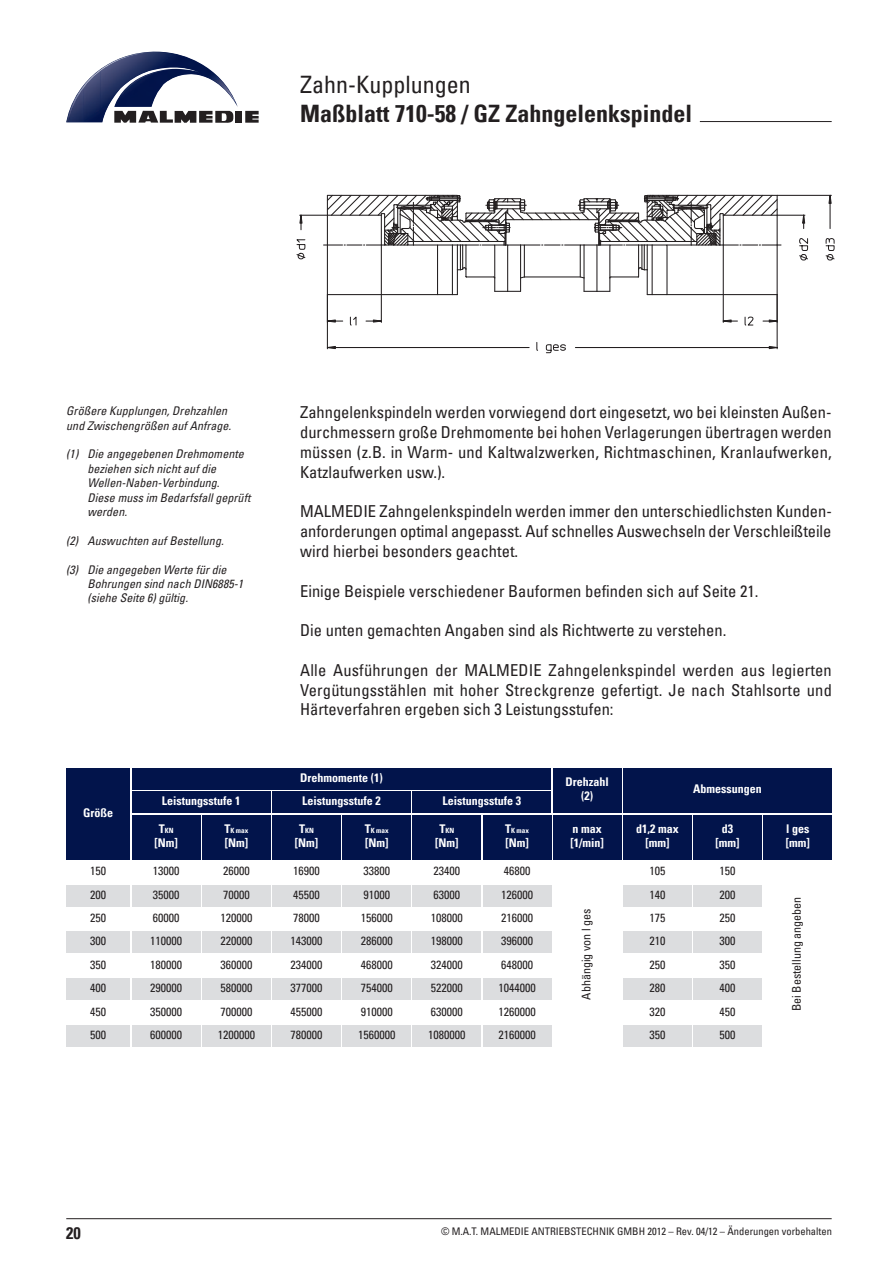
<style>
.page{position:relative;width:893px;height:1263px;background:#fff}
.page>*{position:absolute;margin:0;border:0;box-sizing:border-box;transform-origin:0 0}
.t1{font:700 condensed 24px "Univers";color:#231f20}
.t2{font:condensed 24px "Univers";color:#231f20}
.t3{font:condensed 16.5px/19.8px "Univers";color:#231f20;text-align:justify}
.t4{font:700 condensed 16.5px "Univers";color:#231f20}
.t5{font:condensed 12px/23.4px "Univers";color:#231f20;text-align:center}
.t6{font:italic condensed 12px/14.4px "Univers";color:#231f20}
.t7{font:700 condensed 12px/14.4px "Univers";color:#fff;text-align:center}
.t8{font:condensed 10.5px "Univers";color:#231f20}
.t9{font:700 condensed 7.2px "Univers";color:#fff}
.s1{font-size:12px}
</style>
<div class="page">
<hr style="left:66px;top:1218px;width:766px;height:1px;background:#231f20">
<svg style="left:245px;top:111px;width:14px;height:12px"></svg>
<div style="left:235px;top:111px;width:7px;height:12px;background:#231f20"></div>
<svg style="left:66px;top:52px;width:172px;height:71px"></svg>
<hr style="left:700px;top:121px;width:132px;height:1px;background:#231f20">
<hr style="left:575px;top:347px;width:202px;height:1px;background:#231f20">
<hr style="left:327px;top:347px;width:202px;height:1px;background:#231f20">
<hr style="left:777px;top:295px;width:1px;height:54px;background:#231f20">
<hr style="left:327px;top:295px;width:1px;height:54px;background:#231f20">
<svg style="left:768px;top:345px;width:10px;height:5px"></svg>
<svg style="left:326px;top:345px;width:10px;height:5px"></svg>
<hr style="left:829px;top:195px;width:2px;height:34px;background:#231f20">
<hr style="left:777px;top:195px;width:54px;height:1px;background:#231f20">
<svg style="left:828px;top:194px;width:4px;height:10px"></svg>
<svg style="left:536px;top:342px;width:2px;height:9px"></svg>
<svg style="left:546px;top:344px;width:20px;height:9px"></svg>
<svg style="left:825px;top:238px;width:10px;height:23px"></svg>
<svg style="left:296px;top:194px;width:512px;height:132px"></svg>
<div style="left:66px;top:768px;width:64px;height:91px;background:#02144b"></div>
<div style="left:132px;top:791px;width:138px;height:21px;background:#02144b"></div>
<div style="left:272px;top:791px;width:139px;height:21px;background:#02144b"></div>
<div style="left:413px;top:791px;width:138px;height:21px;background:#02144b"></div>
<div style="left:553px;top:768px;width:68px;height:44px;background:#02144b"></div>
<div style="left:132px;top:815px;width:68px;height:44px;background:#02144b"></div>
<div style="left:202px;top:815px;width:68px;height:44px;background:#02144b"></div>
<div style="left:272px;top:815px;width:69px;height:44px;background:#02144b"></div>
<div style="left:343px;top:815px;width:68px;height:44px;background:#02144b"></div>
<div style="left:413px;top:815px;width:68px;height:44px;background:#02144b"></div>
<div style="left:483px;top:815px;width:68px;height:44px;background:#02144b"></div>
<div style="left:553px;top:815px;width:68px;height:44px;background:#02144b"></div>
<div style="left:623px;top:768px;width:209px;height:44px;background:#02144b"></div>
<div style="left:623px;top:815px;width:68px;height:44px;background:#02144b"></div>
<div style="left:693px;top:815px;width:68px;height:44px;background:#02144b"></div>
<div style="left:764px;top:815px;width:68px;height:44px;background:#02144b"></div>
<div style="left:132px;top:768px;width:419px;height:21px;background:#02144b"></div>
<div style="left:66px;top:885px;width:64px;height:21px;background:#dcdddf"></div>
<div style="left:66px;top:932px;width:64px;height:21px;background:#dcdddf"></div>
<div style="left:66px;top:978px;width:64px;height:22px;background:#dcdddf"></div>
<div style="left:66px;top:1025px;width:64px;height:21px;background:#dcdddf"></div>
<div style="left:132px;top:885px;width:68px;height:21px;background:#dcdddf"></div>
<div style="left:132px;top:932px;width:68px;height:21px;background:#dcdddf"></div>
<div style="left:132px;top:978px;width:68px;height:22px;background:#dcdddf"></div>
<div style="left:132px;top:1025px;width:68px;height:21px;background:#dcdddf"></div>
<div style="left:202px;top:885px;width:68px;height:21px;background:#dcdddf"></div>
<div style="left:202px;top:932px;width:68px;height:21px;background:#dcdddf"></div>
<div style="left:202px;top:978px;width:68px;height:22px;background:#dcdddf"></div>
<div style="left:202px;top:1025px;width:68px;height:21px;background:#dcdddf"></div>
<div style="left:272px;top:885px;width:69px;height:21px;background:#dcdddf"></div>
<div style="left:272px;top:932px;width:69px;height:21px;background:#dcdddf"></div>
<div style="left:272px;top:978px;width:69px;height:22px;background:#dcdddf"></div>
<div style="left:272px;top:1025px;width:69px;height:21px;background:#dcdddf"></div>
<div style="left:343px;top:885px;width:68px;height:21px;background:#dcdddf"></div>
<div style="left:343px;top:932px;width:68px;height:21px;background:#dcdddf"></div>
<div style="left:343px;top:978px;width:68px;height:22px;background:#dcdddf"></div>
<div style="left:343px;top:1025px;width:68px;height:21px;background:#dcdddf"></div>
<div style="left:413px;top:885px;width:68px;height:21px;background:#dcdddf"></div>
<div style="left:413px;top:932px;width:68px;height:21px;background:#dcdddf"></div>
<div style="left:413px;top:978px;width:68px;height:22px;background:#dcdddf"></div>
<div style="left:413px;top:1025px;width:68px;height:21px;background:#dcdddf"></div>
<div style="left:483px;top:885px;width:68px;height:21px;background:#dcdddf"></div>
<div style="left:483px;top:932px;width:68px;height:21px;background:#dcdddf"></div>
<div style="left:483px;top:978px;width:68px;height:22px;background:#dcdddf"></div>
<div style="left:483px;top:1025px;width:68px;height:21px;background:#dcdddf"></div>
<div style="left:623px;top:885px;width:68px;height:21px;background:#dcdddf"></div>
<div style="left:623px;top:932px;width:68px;height:21px;background:#dcdddf"></div>
<div style="left:623px;top:978px;width:68px;height:22px;background:#dcdddf"></div>
<div style="left:623px;top:1025px;width:68px;height:21px;background:#dcdddf"></div>
<div style="left:693px;top:885px;width:68px;height:21px;background:#dcdddf"></div>
<div style="left:693px;top:932px;width:68px;height:21px;background:#dcdddf"></div>
<div style="left:693px;top:978px;width:68px;height:22px;background:#dcdddf"></div>
<div style="left:693px;top:1025px;width:68px;height:21px;background:#dcdddf"></div>
<h1 class="t2" style="left:300px;top:69px;width:172px">Zahn-Kupplungen</h1>
<h1 class="t1" style="left:300px;top:99px;width:393px">Maßblatt 710-58 / GZ Zahngelenkspindel</h1>
<p class="t6" style="left:66px;top:403px;width:170px">Größere Kupplungen,Drehzahlen und Zwischengrößen aufAnfrage.</p>
<p class="t6" style="left:88px;top:446px;width:167px;text-indent:-21px">(1) Die angegebenen Drehmomente beziehen sich nichtaufdie<br>Wellen-Naben-Verbindung.<br>Diese mussim Bedarfsfallgeprüft werden.</p>
<p class="t6" style="left:66px;top:533px;width:162px">(2) Auswuchten aufBestellung.</p>
<p class="t6" style="left:88px;top:562px;width:160px;text-indent:-21px">(3) Die angegeben Werte fürdie<br>Bohrungen sind nach DIN6885-1 (siehe Seite 6)gültig.</p>
<p class="t3" style="left:300px;top:402px;width:533px">Zahngelenkspindeln werden vorwiegend dort eingesetzt, wo bei kleinsten Außen&shy;durchmessern große Drehmomente bei hohen Verlagerungen übertragen werden müssen (z.B. in Warm- und Kaltwalzwerken, Richtmaschinen, Kranlaufwerken, Katzlaufwerken usw.).</p>
<p class="t3" style="left:300px;top:501px;width:533px">MALMEDIE Zahngelenkspindeln werden immer den unterschiedlichsten Kunden&shy;anforderungen optimal angepasst. Auf schnelles Auswechseln der Verschleißteile wird hierbei besonders geachtet.</p>
<p class="t3" style="left:300px;top:580px;width:460px">Einige Beispiele verschiedener Bauformen befinden sich auf Seite 21.</p>
<p class="t3" style="left:300px;top:620px;width:428px">Die unten gemachten Angaben sind als Richtwerte zu verstehen.</p>
<p class="t3" style="left:300px;top:660px;width:533px">Alle Ausführungen der MALMEDIE Zahngelenkspindel werden aus legierten Vergütungsstählen mit hoher Streckgrenze gefertigt. Je nach Stahlsorte und Härteverfahren ergeben sich 3 Leistungsstufen:</p>
<p class="t7" style="left:83px;top:805px;width:31px">Größe</p>
<p class="t7" style="left:300px;top:770px;width:84px">Drehmomente (1)</p>
<p class="t7" style="left:162px;top:793px;width:80px">Leistungsstufe 1</p>
<p class="t7" style="left:302px;top:793px;width:80px">Leistungsstufe 2</p>
<p class="t7" style="left:443px;top:793px;width:80px">Leistungsstufe 3</p>
<p class="t7" style="left:565px;top:774px;width:45px">Drehzahl (2)</p>
<p class="t9" style="left:159px;top:826px;width:16px"><span class="s1">T</span>KN</p>
<p class="t7" style="left:155px;top:835px;width:25px">[Nm]</p>
<p class="t9" style="left:224px;top:826px;width:26px"><span class="s1">T</span>K max</p>
<p class="t7" style="left:225px;top:835px;width:25px">[Nm]</p>
<p class="t9" style="left:299px;top:826px;width:16px"><span class="s1">T</span>KN</p>
<p class="t7" style="left:295px;top:835px;width:25px">[Nm]</p>
<p class="t9" style="left:365px;top:826px;width:25px"><span class="s1">T</span>K max</p>
<p class="t7" style="left:365px;top:835px;width:25px">[Nm]</p>
<p class="t9" style="left:439px;top:826px;width:16px"><span class="s1">T</span>KN</p>
<p class="t7" style="left:435px;top:835px;width:25px">[Nm]</p>
<p class="t9" style="left:505px;top:826px;width:25px"><span class="s1">T</span>K max</p>
<p class="t7" style="left:505px;top:835px;width:25px">[Nm]</p>
<p class="t7" style="left:570px;top:821px;width:35px;text-align:left">n max [1/min]</p>
<p class="t7" style="left:693px;top:782px;width:70px">Abmessungen</p>
<p class="t7" style="left:636px;top:821px;width:44px">d1,2 max [mm]</p>
<p class="t7" style="left:715px;top:821px;width:25px">d3 [mm]</p>
<p class="t7" style="left:786px;top:821px;width:25px;text-align:left">l ges [mm]</p>
<p class="t5" style="left:90px;top:859px;width:17px;text-align:justify">150<br>200<br>250<br>300<br>350<br>400<br>450<br>500</p>
<p class="t5" style="left:150px;top:859px;width:33px;text-align:left">13000<br>35000<br>60000<br>110000<br>180000<br>290000<br>350000<br>600000</p>
<p class="t5" style="left:218px;top:859px;width:39px">26000<br>70000<br>120000<br>220000<br>360000<br>580000<br>700000<br>1200000</p>
<p class="t5" style="left:291px;top:859px;width:33px;text-align:left">16900<br>45500<br>78000<br>143000<br>234000<br>377000<br>455000<br>780000</p>
<p class="t5" style="left:358px;top:859px;width:39px">33800<br>91000<br>156000<br>286000<br>468000<br>754000<br>910000<br>1560000</p>
<p class="t5" style="left:428px;top:859px;width:39px">23400<br>63000<br>108000<br>198000<br>324000<br>522000<br>630000<br>1080000</p>
<p class="t5" style="left:498px;top:859px;width:39px">46800<br>126000<br>216000<br>396000<br>648000<br>1044000<br>1260000<br>2160000</p>
<p class="t5" style="left:649px;top:859px;width:17px;text-align:justify">105<br>140<br>175<br>210<br>250<br>280<br>320<br>350</p>
<p class="t5" style="left:719px;top:859px;width:17px;text-align:justify">150<br>200<br>250<br>300<br>350<br>400<br>450<br>500</p>
<p class="t5" style="left:574px;top:1000px;width:93px;rotate:-90deg">Abhängig von l ges</p>
<p class="t5" style="left:784px;top:1011px;width:116px;rotate:-90deg">Bei Bestellung angeben</p>
<p class="t4" style="left:66px;top:1223px;width:16px">20</p>
<p class="t8" style="left:441px;top:1224px;width:392px">© M.A.T. MALMEDIE ANTRIEBSTECHNIK GMBH 2012 – Rev. 04/12 – Änderungen vorbehalten</p>
</div>
